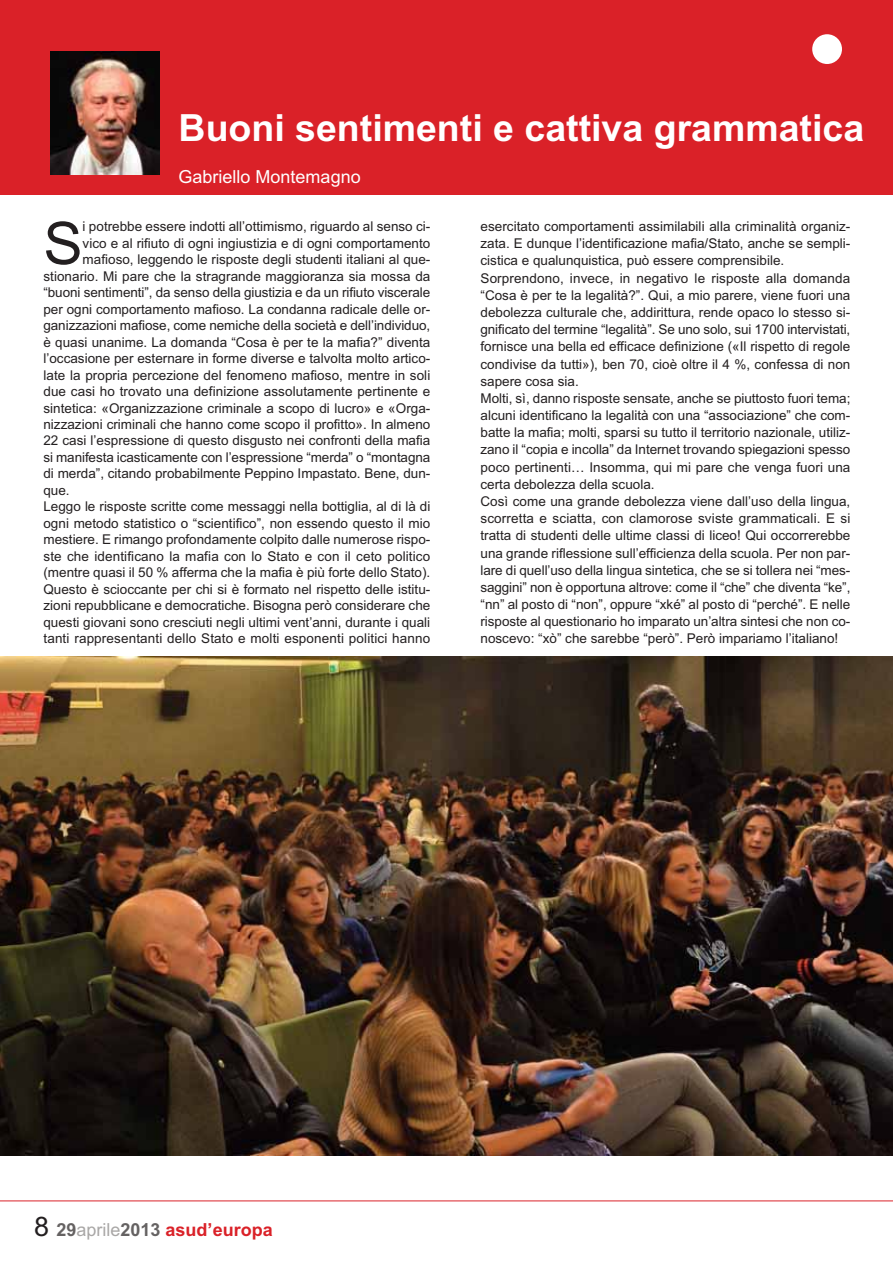
<style>
.page{position:relative;width:893px;height:1263px;background:#fff}
.page>*{position:absolute;margin:0;border:0;box-sizing:border-box;transform-origin:0 0}
.t1{font:58.8px "Arial";color:#231f20}
.t2{font:700 37.5px "Arial";color:#fff}
.t3{font:700 18px "Arial";color:#da2128}
.t4{font:18px "Arial";color:#fff}
.t5{font:13.5px/17.2px "Arial";color:#231f20}
.s1{font-weight:400;font-size:27px;color:#231f20}
.s2{color:#656262}
.s3{font-weight:400;color:#a9a7a6}
</style>
<div class="page">
<div style="left:0;top:0;width:892px;height:194px;background:#da2128"></div>
<div style="left:812px;top:34px;width:30px;height:30px;background:#fff;border-radius:50%"></div>
<hr style="left:0;top:1201px;width:892px;height:1px;background:#da2128">
<img style="left:0;top:656px;width:892px;height:499px">
<img style="left:50px;top:51px;width:110px;height:124px">
<h2 class="t2" style="left:179px;top:114px;width:687px">Buoni sentimenti e cattiva grammatica</h2>
<h3 class="t4" style="left:179px;top:171px;width:183px">Gabriello Montemagno</h3>
<h1 class="t1" style="left:43px;top:222px;width:41px">S</h1>
<p class="t5" style="left:83px;top:219px;width:349px">i potrebbe essere indotti all’ottimismo, riguardo al senso ci-</p>
<p class="t5" style="left:83px;top:236px;width:349px">vico e al rifiuto di ogni ingiustizia e di ogni comportamento</p>
<p class="t5" style="left:83px;top:252px;width:349px">mafioso, leggendo le risposte degli studenti italiani al que-</p>
<p class="t5" style="left:43px;top:269px;width:388px">stionario. Mi pare che la stragrande maggioranza sia mossa da</p>
<p class="t5" style="left:43px;top:285px;width:388px">“buoni sentimenti”, da senso della giustizia e da un rifiuto viscerale</p>
<p class="t5" style="left:43px;top:302px;width:388px">per ogni comportamento mafioso. La condanna radicale delle or-</p>
<p class="t5" style="left:43px;top:318px;width:388px">ganizzazioni mafiose, come nemiche della società e dell’individuo,</p>
<p class="t5" style="left:43px;top:335px;width:388px">è quasi unanime. La domanda “Cosa è per te la mafia?” diventa</p>
<p class="t5" style="left:43px;top:351px;width:388px">l’occasione per esternare in forme diverse e talvolta molto artico-</p>
<p class="t5" style="left:43px;top:367px;width:388px">late la propria percezione del fenomeno mafioso, mentre in soli</p>
<p class="t5" style="left:43px;top:384px;width:388px">due casi ho trovato una definizione assolutamente pertinente e</p>
<p class="t5" style="left:43px;top:400px;width:388px">sintetica: «Organizzazione criminale a scopo di lucro» e «Orga-</p>
<p class="t5" style="left:43px;top:417px;width:388px">nizzazioni criminali che hanno come scopo il profitto». In almeno</p>
<p class="t5" style="left:43px;top:433px;width:388px">22 casi l’espressione di questo disgusto nei confronti della mafia</p>
<p class="t5" style="left:43px;top:450px;width:388px">si manifesta icasticamente con l’espressione “merda” o “montagna</p>
<p class="t5" style="left:43px;top:466px;width:388px">di merda”, citando probabilmente Peppino Impastato. Bene, dun-</p>
<p class="t5" style="left:43px;top:483px;width:28px">que.</p>
<p class="t5" style="left:43px;top:499px;width:388px">Leggo le risposte scritte come messaggi nella bottiglia, al di là di</p>
<p class="t5" style="left:43px;top:516px;width:388px">ogni metodo statistico o “scientifico”, non essendo questo il mio</p>
<p class="t5" style="left:43px;top:532px;width:388px">mestiere. E rimango profondamente colpito dalle numerose rispo-</p>
<p class="t5" style="left:43px;top:549px;width:388px">ste che identificano la mafia con lo Stato e con il ceto politico</p>
<p class="t5" style="left:43px;top:565px;width:388px">(mentre quasi il 50 % afferma che la mafia è più forte dello Stato).</p>
<p class="t5" style="left:43px;top:582px;width:388px">Questo è scioccante per chi si è formato nel rispetto delle istitu-</p>
<p class="t5" style="left:43px;top:598px;width:388px">zioni repubblicane e democratiche. Bisogna però considerare che</p>
<p class="t5" style="left:43px;top:615px;width:388px">questi giovani sono cresciuti negli ultimi vent’anni, durante i quali</p>
<p class="t5" style="left:43px;top:631px;width:388px">tanti rappresentanti dello Stato e molti esponenti politici hanno</p>
<p class="t5" style="left:480px;top:219px;width:371px">esercitato comportamenti assimilabili alla criminalità organiz&shy;zata. E dunque l’identificazione mafia/Stato, anche se sempli&shy;cistica e qualunquistica, può essere comprensibile.<br>Sorprendono, invece, in negativo le risposte alla domanda “Cosa è per te la legalità?”. Qui, a mio parere, viene fuori una debolezza culturale che, addirittura, rende opaco lo stesso si&shy;gnificato del termine “legalità”. Se uno solo, sui 1700 intervistati, fornisce una bella ed efficace definizione («Il rispetto di regole condivise da tutti»), ben 70, cioè oltre il 4 %, confessa di non sapere cosa sia.<br>Molti, sì, danno risposte sensate, anche se piuttosto fuori tema; alcuni identificano la legalità con una “associazione” che com&shy;batte la mafia; molti, sparsi su tutto il territorio nazionale, utiliz&shy;zano il “copia e incolla” da Internet trovando spiegazioni spesso poco pertinenti… Insomma, qui mi pare che venga fuori una certa debolezza della scuola.<br>Così come una grande debolezza viene dall’uso della lingua, scorretta e sciatta, con clamorose sviste grammaticali. E si tratta di studenti delle ultime classi di liceo! Qui occorrerebbe una grande riflessione sull’efficienza della scuola. Per non par&shy;lare di quell’uso della lingua sintetica, che se si tollera nei “mes&shy;saggini” non è opportuna altrove: come il “che” che diventa “ke”, “nn” al posto di “non”, oppure “xké” al posto di “perché”. E nelle risposte al questionario ho imparato un’altra sintesi che non co&shy;noscevo: “xò” che sarebbe “però”. Però impariamo l’italiano!</p>
<h3 class="t3" style="left:34px;top:1223px;width:240px"><span class="s1">8</span> <span class="s2">29</span><span class="s3">aprile</span><span class="s2">2013</span> asud’europa</h3>
</div>
